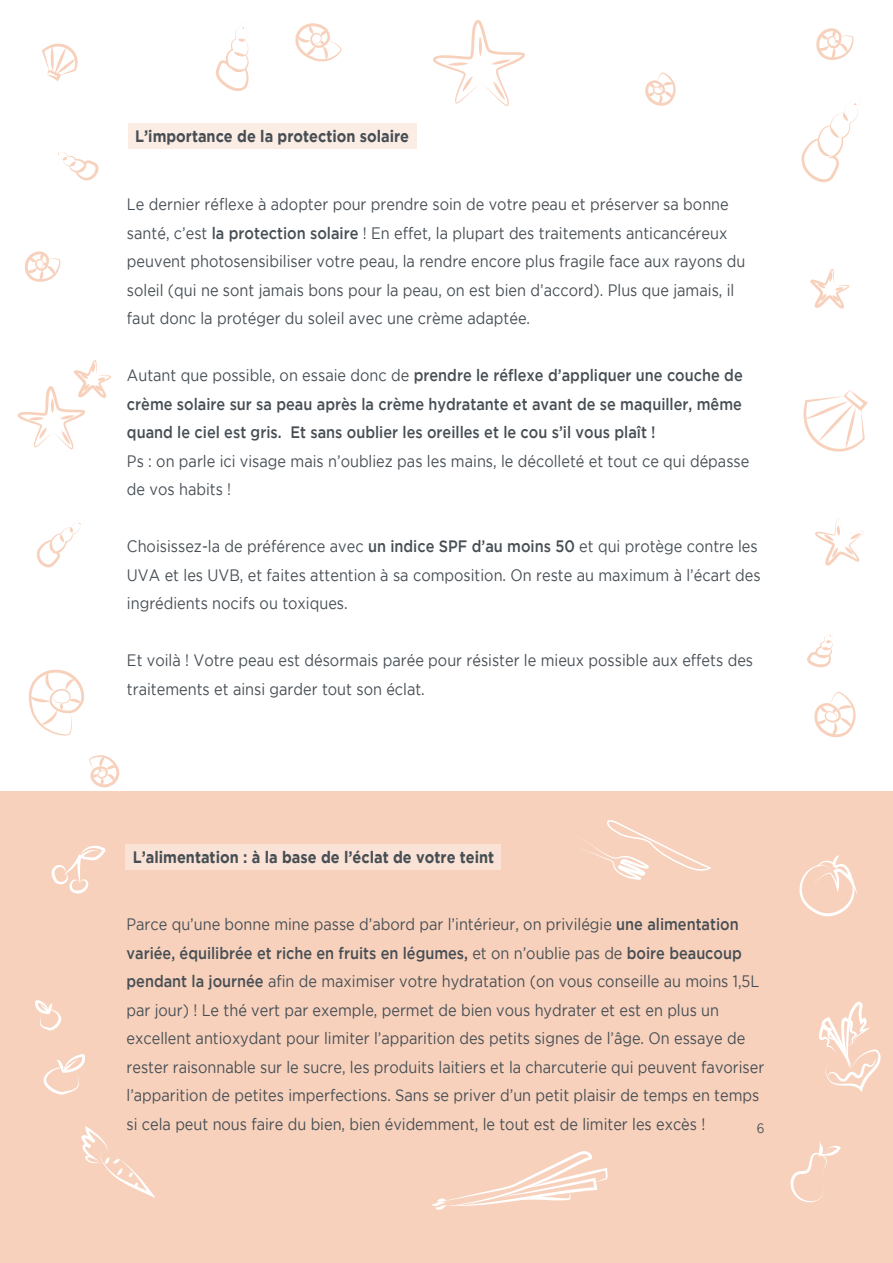
<style>
.page{position:relative;width:893px;height:1263px;background:#fff}
.page>*{position:absolute;margin:0;border:0;box-sizing:border-box;transform-origin:0 0}
.t1{font:16.5px/28.5px "Gotham";color:#464e54;scale:.88 1}
.t2{font:500 16.5px/28.5px "Gotham";color:#464e54;text-align:justify;scale:.88 1}
.t3{font:700 16.5px "Gotham";color:#464e54;scale:.88 1}
.t4{font:13.5px "Gotham";color:#464e54;scale:.88 1}
.s1{font-weight:500}
.s2{font-weight:400}
</style>
<div class="page">
<div style="left:0;top:792px;width:893px;height:471px;background:#f7d1bc"></div>
<div style="left:128px;top:124px;width:289px;height:25px;background:#fbece4"></div>
<svg style="left:42px;top:43px;width:36px;height:38px"></svg>
<svg style="left:24px;top:251px;width:36px;height:31px"></svg>
<svg style="left:18px;top:360px;width:93px;height:89px"></svg>
<svg style="left:433px;top:20px;width:92px;height:86px"></svg>
<svg style="left:58px;top:152px;width:41px;height:28px"></svg>
<svg style="left:801px;top:103px;width:57px;height:79px"></svg>
<svg style="left:37px;top:523px;width:44px;height:44px"></svg>
<svg style="left:807px;top:634px;width:26px;height:33px"></svg>
<svg style="left:216px;top:27px;width:33px;height:64px"></svg>
<svg style="left:803px;top:390px;width:65px;height:62px"></svg>
<svg style="left:814px;top:692px;width:42px;height:45px"></svg>
<svg style="left:645px;top:73px;width:31px;height:33px"></svg>
<svg style="left:815px;top:518px;width:49px;height:48px"></svg>
<svg style="left:29px;top:669px;width:56px;height:66px"></svg>
<svg style="left:89px;top:755px;width:31px;height:33px"></svg>
<svg style="left:295px;top:23px;width:47px;height:39px"></svg>
<svg style="left:816px;top:28px;width:38px;height:32px"></svg>
<svg style="left:810px;top:269px;width:39px;height:40px"></svg>
<div style="left:126px;top:844px;width:375px;height:26px;background:#fae3d6"></div>
<svg style="left:799px;top:855px;width:59px;height:61px"></svg>
<svg style="left:35px;top:1000px;width:26px;height:30px"></svg>
<svg style="left:43px;top:1054px;width:42px;height:41px"></svg>
<svg style="left:790px;top:1141px;width:51px;height:61px"></svg>
<svg style="left:51px;top:845px;width:54px;height:49px"></svg>
<svg style="left:81px;top:1126px;width:75px;height:72px"></svg>
<svg style="left:819px;top:1001px;width:62px;height:91px"></svg>
<svg style="left:431px;top:1151px;width:177px;height:59px"></svg>
<svg style="left:582px;top:820px;width:130px;height:60px"></svg>
<p class="t3" style="left:135px;top:126px;width:313px">L’importance de la protection solaire</p>
<p class="t1" style="left:127px;top:190px;width:704px">Le dernier réflexe à adopter pour prendre soin de votre peau et préserver sa bonne santé, c’est <span class="s1">la protection solaire</span> ! En effet, la plupart des traitements anticancéreux peuvent photosensibiliser votre peau, la rendre encore plus fragile face aux rayons du soleil (qui ne sont jamais bons pour la peau, on est bien d’accord). Plus que jamais, il faut donc la protéger du soleil avec une crème adaptée.</p>
<p class="t2" style="left:127px;top:361px;width:701px"><span class="s2">Autant que possible, on essaie donc de</span> prendre le réflexe d’appliquer une couche de crème solaire sur sa peau après la crème hydratante et avant de se maquiller, même quand le ciel est gris. Et sans oublier les oreilles et le cou s’il vous plaît !</p>
<p class="t1" style="left:127px;top:447px;width:709px">Ps : on parle ici visage mais n’oubliez pas les mains, le décolleté et tout ce qui dépasse de vos habits !</p>
<p class="t1" style="left:127px;top:532px;width:722px">Choisissez-la de préférence avec <span class="s1">un indice SPF d’au moins 50</span> et qui protège contre les<br>UVA et les UVB, et faites attention à sa composition. On reste au maximum à l’écart des ingrédients nocifs ou toxiques.</p>
<p class="t1" style="left:127px;top:646px;width:713px">Et voilà ! Votre peau est désormais parée pour résister le mieux possible aux effets des traitements et ainsi garder tout son éclat.</p>
<p class="t3" style="left:133px;top:847px;width:412px">L’alimentation : à la base de l’éclat de votre teint</p>
<p class="t1" style="left:127px;top:910px;width:726px">Parce qu’une bonne mine passe d’abord par l’intérieur, on privilégie <span class="s1">une alimentation variée, équilibrée et riche en fruits en légumes,</span> et on n’oublie pas de <span class="s1">boire beaucoup pendant la journée</span> afin de maximiser votre hydratation (on vous conseille au moins 1,5L par jour) ! Le thé vert par exemple, permet de bien vous hydrater et est en plus un excellent antioxydant pour limiter l’apparition des petits signes de l’âge. On essaye de rester raisonnable sur le sucre, les produits laitiers et la charcuterie qui peuvent favoriser l’apparition de petites imperfections. Sans se priver d’un petit plaisir de temps en temps si cela peut nous faire du bien, bien évidemment, le tout est de limiter les excès !</p>
<p class="t4" style="left:757px;top:1121px;width:10px">6</p>
</div>
